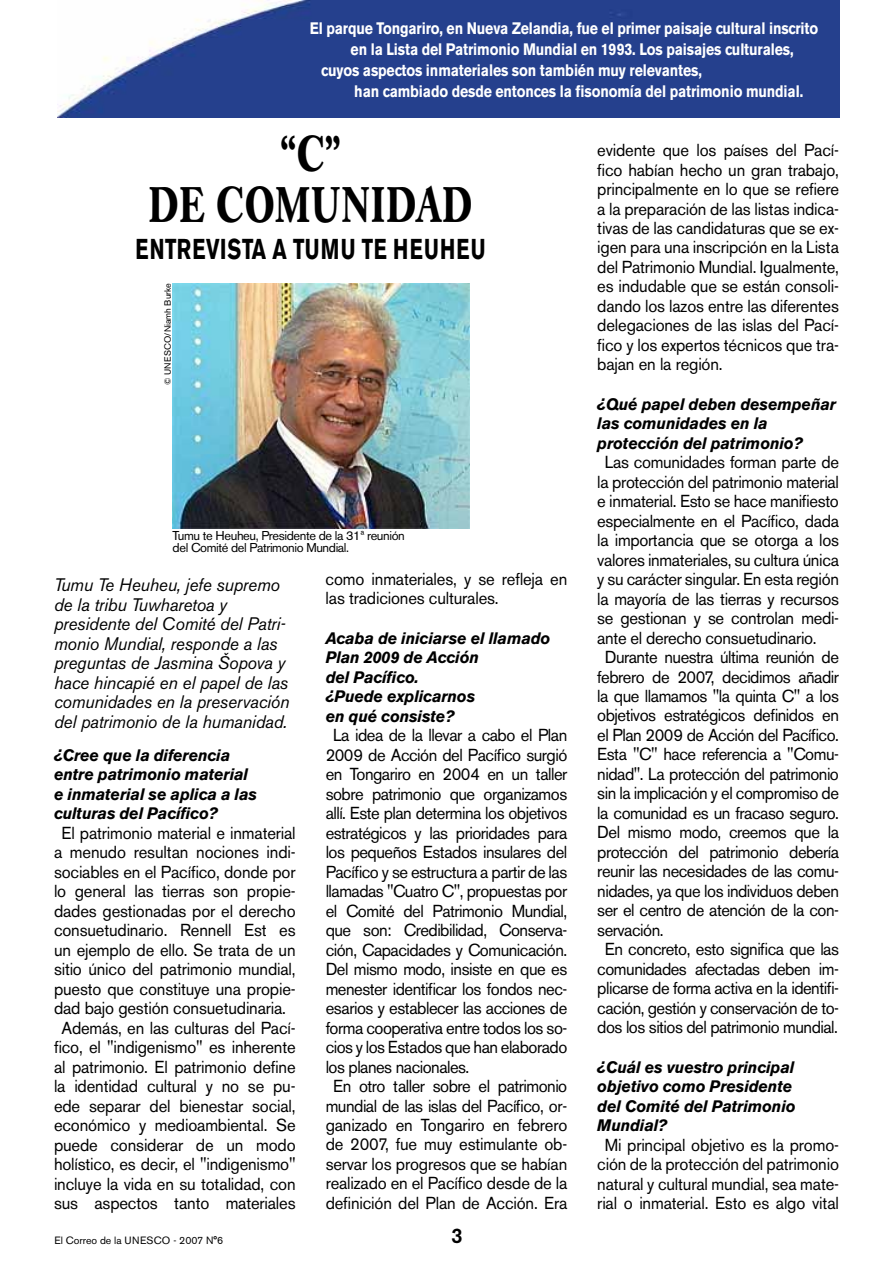
<style>
.page{position:relative;width:893px;height:1263px;background:#fff}
.page>*{position:absolute;margin:0;border:0;box-sizing:border-box;transform-origin:0 0}
.t1{font:700 49.5px/51px "Caslon Book BE";letter-spacing:.04em;color:#000;text-align:center;scale:.71 1}
.t2{font:700 28.5px "Akzidenz Grotesk BE";letter-spacing:.06em;color:#000;scale:.71 1}
.t3{font:500 21px "Akzidenz Grotesk BE";color:#000;scale:.96 1}
.t4{font:italic 18px/19.5px "Akzidenz Grotesk BE";letter-spacing:-.01em;color:#000;scale:.96 1}
.t5{font:17.25px/19.5px "Akzidenz Grotesk BE";letter-spacing:-.02em;color:#000;text-align:center;scale:.96 1}
.t6{font:italic 700 16.5px/19.5px "Akzidenz Grotesk BE";letter-spacing:-.01em;color:#000;scale:.96 1}
.t7{font:700 16.5px "Akzidenz Grotesk BE";letter-spacing:-.01em;color:#fff;scale:.85 1}
.t8{font:12.75px/12px "Akzidenz Grotesk BE";letter-spacing:-.03em;color:#000}
.t9{font:10.5px "Akzidenz Grotesk BE";color:#000}
.t10{font:9px "Akzidenz Grotesk BE";color:#000}
</style>
<div class="page">
<img style="left:57px;top:0;width:783px;height:118px">
<img style="left:173px;top:283px;width:296px;height:246px">
<p class="t7" style="left:310px;top:19px;width:600px">El parque Tongariro, en Nueva Zelandia, fue el primer paisaje cultural inscrito</p>
<p class="t7" style="left:351px;top:40px;width:523px">en la Lista del Patrimonio Mundial en 1993. Los paisajes culturales,</p>
<p class="t7" style="left:321px;top:61px;width:449px">cuyos aspectos inmateriales son también muy relevantes,</p>
<p class="t7" style="left:354px;top:82px;width:530px">han cambiado desde entonces la fisonomía del patrimonio mundial.</p>
<h1 class="t1" style="left:149px;top:130px;width:457px">“C”<br>DE COMUNIDAD</h1>
<h2 class="t2" style="left:136px;top:233px;width:495px">entrevista a Tumu Te Heuheu</h2>
<p class="t10" style="left:162px;top:385px;width:104px;rotate:-90deg">© UNESCO/Niamh Burke</p>
<p class="t8" style="left:173px;top:529px;width:234px">Tumu te Heuheu, Presidente de la 31ª reunión del Comité del Patrimonio Mundial.</p>
<p class="t4" style="left:54px;top:575px;width:247px">Tumu Te Heuheu, jefe supremo de la tribu Tuwharetoa y presidente del Comité del Patri&shy;monio Mundial, responde a las preguntas de Jasmina Šopova y hace hincapié en el papel de las comunidades en la preservación del patrimonio de la humanidad.</p>
<p class="t6" style="left:54px;top:745px;width:213px">¿Cree que la diferencia entre patrimonio material e inmaterial se aplica a las culturas del Pacífico?</p>
<p class="t5" style="left:54px;top:823px;width:253px">El patrimonio material e inmaterial a menudo resultan nociones indi&shy;sociables en el Pacífico, donde por lo general las tierras son propie&shy;dades gestionadas por el derecho consuetudinario. Rennell Est es un ejemplo de ello. Se trata de un sitio único del patrimonio mundial, puesto que constituye una propie&shy;dad bajo gestión consuetudinaria.<br>Además, en las culturas del Pací&shy;fico, el "indigenismo" es inherente al patrimonio. El patrimonio define la identidad cultural y no se pu&shy;ede separar del bienestar social, económico y medioambiental. Se puede considerar de un modo holístico, es decir, el "indigenismo" incluye la vida en su totalidad, con sus aspectos tanto materiales</p>
<p class="t5" style="left:326px;top:569px;width:253px;text-align:left">como inmateriales, y se refleja en las tradiciones culturales.</p>
<p class="t6" style="left:326px;top:628px;width:236px">Acaba de iniciarse el llamado<br>Plan 2009 de Acción<br>del Pacífico.<br>¿Puede explicarnos<br>en qué consiste?</p>
<p class="t5" style="left:333px;top:725px;width:245px">La idea de la llevar a cabo el Plan</p>
<p class="t5" style="left:326px;top:745px;width:253px">2009 de Acción del Pacífico surgió</p>
<p class="t5" style="left:326px;top:764px;width:253px">en Tongariro en 2004 en un taller</p>
<p class="t5" style="left:326px;top:784px;width:253px">sobre patrimonio que organizamos</p>
<p class="t5" style="left:326px;top:803px;width:253px">allí. Este plan determina los objetivos</p>
<p class="t5" style="left:326px;top:823px;width:253px">estratégicos y las prioridades para</p>
<p class="t5" style="left:326px;top:842px;width:253px">los pequeños Estados insulares del</p>
<p class="t5" style="left:326px;top:862px;width:253px">Pacífico y se estructura a partir de las</p>
<p class="t5" style="left:326px;top:881px;width:253px">llamadas "Cuatro C", propuestas por</p>
<p class="t5" style="left:326px;top:901px;width:253px">el Comité del Patrimonio Mundial,</p>
<p class="t5" style="left:326px;top:920px;width:253px">que son: Credibilidad, Conserva-</p>
<p class="t5" style="left:326px;top:940px;width:253px">ción, Capacidades y Comunicación.</p>
<p class="t5" style="left:326px;top:959px;width:253px">Del mismo modo, insiste en que es</p>
<p class="t5" style="left:326px;top:979px;width:253px">menester identificar los fondos nec-</p>
<p class="t5" style="left:326px;top:998px;width:253px">esarios y establecer las acciones de</p>
<p class="t5" style="left:326px;top:1018px;width:253px">forma cooperativa entre todos los so-</p>
<p class="t5" style="left:326px;top:1037px;width:253px">cios y los Estados que han elaborado</p>
<p class="t5" style="left:326px;top:1057px;width:151px">los planes nacionales.</p>
<p class="t5" style="left:333px;top:1076px;width:245px">En otro taller sobre el patrimonio</p>
<p class="t5" style="left:326px;top:1096px;width:253px">mundial de las islas del Pacífico, or-</p>
<p class="t5" style="left:326px;top:1115px;width:253px">ganizado en Tongariro en febrero</p>
<p class="t5" style="left:326px;top:1135px;width:253px">de 2007, fue muy estimulante ob-</p>
<p class="t5" style="left:326px;top:1154px;width:253px">servar los progresos que se habían</p>
<p class="t5" style="left:326px;top:1174px;width:253px">realizado en el Pacífico desde de la</p>
<p class="t5" style="left:326px;top:1193px;width:253px">definición del Plan de Acción. Era</p>
<p class="t9" style="left:55px;top:1234px;width:170px">El Correo de la UNESCO - 2007 N°6</p>
<p class="t3" style="left:451px;top:1223px;width:13px">3</p>
<p class="t5" style="left:597px;top:140px;width:253px;text-align:justify">evidente que los países del Pací&shy;fico habían hecho un gran trabajo, principalmente en lo que se refiere a la preparación de las listas indica&shy;tivas de las candidaturas que se ex&shy;igen para una inscripción en la Lista del Patrimonio Mundial. Igualmente, es indudable que se están consoli&shy;dando los lazos entre las diferentes delegaciones de las islas del Pací&shy;fico y los expertos técnicos que tra&shy;bajan en la región.</p>
<p class="t6" style="left:597px;top:394px;width:250px">¿Qué papel deben desempeñar las comunidades en la protección del patrimonio?</p>
<p class="t5" style="left:605px;top:452px;width:245px">Las comunidades forman parte de</p>
<p class="t5" style="left:597px;top:472px;width:253px">la protección del patrimonio material</p>
<p class="t5" style="left:597px;top:491px;width:253px">e inmaterial. Esto se hace manifiesto</p>
<p class="t5" style="left:597px;top:511px;width:253px">especialmente en el Pacífico, dada</p>
<p class="t5" style="left:597px;top:530px;width:253px">la importancia que se otorga a los</p>
<p class="t5" style="left:597px;top:550px;width:253px">valores inmateriales, su cultura única</p>
<p class="t5" style="left:597px;top:569px;width:253px">y su carácter singular. En esta región</p>
<p class="t5" style="left:597px;top:589px;width:253px">la mayoría de las tierras y recursos</p>
<p class="t5" style="left:597px;top:608px;width:253px">se gestionan y se controlan medi-</p>
<p class="t5" style="left:597px;top:628px;width:230px">ante el derecho consuetudinario.</p>
<p class="t5" style="left:605px;top:647px;width:245px">Durante nuestra última reunión de</p>
<p class="t5" style="left:597px;top:667px;width:253px">febrero de 2007, decidimos añadir</p>
<p class="t5" style="left:597px;top:686px;width:253px">la que llamamos "la quinta C" a los</p>
<p class="t5" style="left:597px;top:706px;width:253px">objetivos estratégicos definidos en</p>
<p class="t5" style="left:597px;top:725px;width:253px">el Plan 2009 de Acción del Pacífico.</p>
<p class="t5" style="left:597px;top:745px;width:253px">Esta "C" hace referencia a "Comu-</p>
<p class="t5" style="left:597px;top:764px;width:253px">nidad". La protección del patrimonio</p>
<p class="t5" style="left:597px;top:784px;width:253px">sin la implicación y el compromiso de</p>
<p class="t5" style="left:597px;top:803px;width:253px">la comunidad es un fracaso seguro.</p>
<p class="t5" style="left:597px;top:823px;width:253px">Del mismo modo, creemos que la</p>
<p class="t5" style="left:597px;top:842px;width:253px">protección del patrimonio debería</p>
<p class="t5" style="left:597px;top:862px;width:253px">reunir las necesidades de las comu-</p>
<p class="t5" style="left:597px;top:881px;width:253px">nidades, ya que los individuos deben</p>
<p class="t5" style="left:597px;top:901px;width:253px">ser el centro de atención de la con-</p>
<p class="t5" style="left:597px;top:920px;width:71px">servación.</p>
<p class="t5" style="left:605px;top:940px;width:245px">En concreto, esto significa que las</p>
<p class="t5" style="left:597px;top:959px;width:253px">comunidades afectadas deben im-</p>
<p class="t5" style="left:597px;top:979px;width:253px">plicarse de forma activa en la identifi-</p>
<p class="t5" style="left:597px;top:998px;width:253px">cación, gestión y conservación de to-</p>
<p class="t5" style="left:597px;top:1018px;width:252px">dos los sitios del patrimonio mundial.</p>
<p class="t6" style="left:597px;top:1057px;width:208px">¿Cuál es vuestro principal objetivo como Presidente del Comité del Patrimonio<br>Mundial?</p>
<p class="t5" style="left:597px;top:1135px;width:253px">Mi principal objetivo es la promo&shy;ción de la protección del patrimonio natural y cultural mundial, sea mate&shy;rial o inmaterial. Esto es algo vital</p>
</div>
